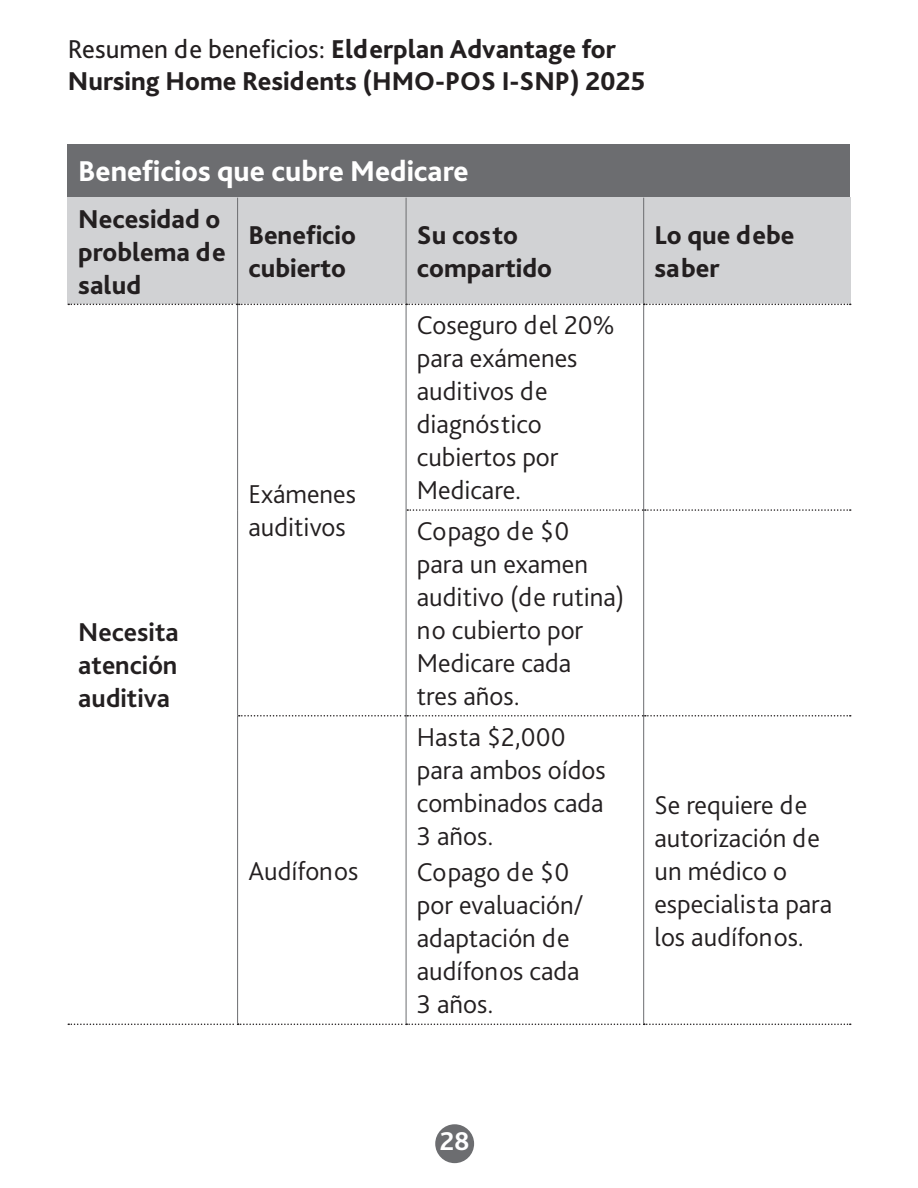
<style>
.page{position:relative;width:918px;height:1188px;background:#fff}
.page>*{position:absolute;margin:0;border:0;box-sizing:border-box;transform-origin:0 0}
.t1{font:800 30px "Bliss Pro";color:#fff}
.t2{font:300 27px/33px "Bliss Pro";color:#231f20}
.t3{font:800 27px/33px "Bliss Pro";color:#231f20}
.t4{font:700 27px/33px "Bliss Pro";color:#231f20;text-align:justify}
.t5{font:700 27px "Bliss Pro";color:#fff}
.s1{font-weight:400}
</style>
<div class="page">
<div style="left:435px;top:1124px;width:39px;height:39px;background:#6c6d70;border-radius:50%"></div>
<svg style="left:407px;top:509px;width:444px;height:2px"></svg>
<svg style="left:239px;top:715px;width:612px;height:2px"></svg>
<svg style="left:68px;top:1024px;width:783px;height:1px"></svg>
<div style="left:68px;top:144px;width:782px;height:54px;background:#6c6d70"></div>
<div style="left:68px;top:198px;width:170px;height:106px;background:#d1d2d4"></div>
<div style="left:238px;top:198px;width:168px;height:106px;background:#d1d2d4"></div>
<div style="left:406px;top:198px;width:238px;height:106px;background:#d1d2d4"></div>
<div style="left:644px;top:198px;width:206px;height:106px;background:#d1d2d4"></div>
<hr style="left:237px;top:198px;width:1px;height:106px;background:#6c6d70">
<hr style="left:406px;top:198px;width:1px;height:106px;background:#6c6d70">
<hr style="left:643px;top:198px;width:1px;height:106px;background:#6c6d70">
<hr style="left:237px;top:304px;width:1px;height:206px;background:#6c6d70">
<hr style="left:406px;top:305px;width:1px;height:205px;background:#6c6d70">
<hr style="left:643px;top:305px;width:1px;height:205px;background:#6c6d70">
<hr style="left:237px;top:510px;width:1px;height:206px;background:#6c6d70">
<hr style="left:406px;top:510px;width:1px;height:206px;background:#6c6d70">
<hr style="left:643px;top:510px;width:1px;height:206px;background:#6c6d70">
<hr style="left:237px;top:716px;width:1px;height:308px;background:#6c6d70">
<hr style="left:406px;top:716px;width:1px;height:308px;background:#6c6d70">
<hr style="left:643px;top:716px;width:1px;height:308px;background:#6c6d70">
<svg style="left:68px;top:304px;width:783px;height:1px"></svg>
<p class="t3" style="left:68px;top:32px;width:579px;line-height:32.4px"><span class="s1">Resumen de beneficios:</span> Elderplan Advantage for<br>Nursing Home Residents (HMO‑POS I‑SNP) 2025</p>
<p class="t1" style="left:78px;top:153px;width:392px">Beneficios que cubre Medicare</p>
<p class="t3" style="left:78px;top:201px;width:149px">Necesidad o problema de salud</p>
<p class="t3" style="left:248px;top:218px;width:109px">Beneficio cubierto</p>
<p class="t3" style="left:417px;top:218px;width:137px">Su costo compartido</p>
<p class="t3" style="left:654px;top:218px;width:141px">Lo que debe saber</p>
<p class="t4" style="left:78px;top:615px;width:102px">Necesita atención auditiva</p>
<p class="t2" style="left:248px;top:477px;width:109px">Exámenes auditivos</p>
<p class="t2" style="left:248px;top:853px;width:112px">Audífonos</p>
<p class="t2" style="left:417px;top:308px;width:200px">Coseguro del 20% para exámenes auditivos de diagnóstico cubiertos por<br>Medicare.</p>
<p class="t2" style="left:417px;top:514px;width:209px">Copago de $0<br>para un examen auditivo (de rutina) no cubierto por<br>Medicare cada<br>tres años.</p>
<p class="t2" style="left:417px;top:720px;width:190px">Hasta $2,000 para ambos oídos combinados cada<br>3 años.</p>
<p class="t2" style="left:417px;top:855px;width:168px">Copago de $0 por evaluación/ adaptación de audífonos cada<br>3 años.</p>
<p class="t2" style="left:654px;top:788px;width:179px">Se requiere de autorización de un médico o especialista para los audífonos.</p>
<p class="t5" style="left:440px;top:1125px;width:31px">28</p>
</div>
